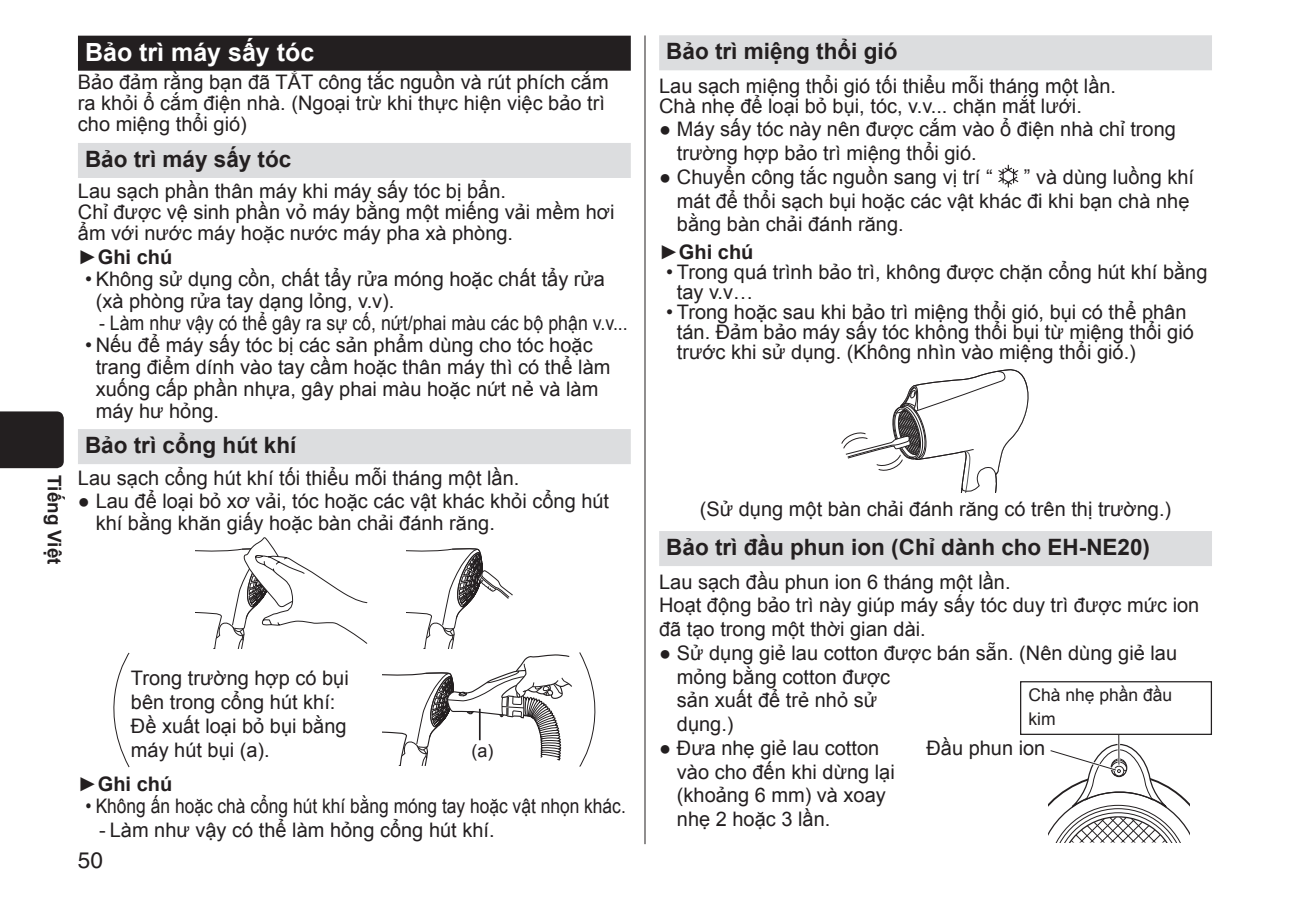
<style>
.page{position:relative;width:1290px;height:908px;background:#fff}
.page>*{position:absolute;margin:0;border:0;box-sizing:border-box;transform-origin:0 0}
.t1{font:700 25px "Arial";color:#fff}
.t2{font:700 22.5px "Arial";color:#231f20}
.t3{font:22.5px "Helvetica";color:#231f20}
.t4{font:20px/23.8px "Arial";color:#231f20}
.t5{font:20px "Arial";color:#231f20;scale:.87 1}
.t6{font:20px "Arial";color:#231f20;scale:.89 1}
.t7{font:700 20px "Arial";color:#231f20}
.t8{font:700 18.75px "Arial";color:#231f20}
.t9{font:18px "Arial";color:#231f20}
.t10{font:17.5px/23.8px "Arial";color:#231f20}
.s1{font-weight:400}
</style>
<div class="page">
<div style="left:0;top:411px;width:64px;height:57px;background:#231f20"></div>
<hr style="left:644px;top:35px;width:1px;height:808px;background:#231f20">
<div style="left:78px;top:36px;width:553px;height:35px;background:#231f20"></div>
<div style="left:78px;top:143px;width:553px;height:35px;background:#dcdddf"></div>
<div style="left:78px;top:429px;width:553px;height:35px;background:#dcdddf"></div>
<svg style="left:196px;top:537px;width:171px;height:111px"></svg>
<svg style="left:406px;top:548px;width:107px;height:100px"></svg>
<svg style="left:383px;top:654px;width:189px;height:111px"></svg>
<svg style="left:113px;top:652px;width:16px;height:114px"></svg>
<svg style="left:579px;top:652px;width:16px;height:114px"></svg>
<hr style="left:479px;top:708px;width:2px;height:32px;background:#231f20">
<div style="left:659px;top:35px;width:553px;height:35px;background:#dcdddf"></div>
<div style="left:659px;top:531px;width:553px;height:35px;background:#dcdddf"></div>
<svg style="left:998px;top:165px;width:20px;height:22px"></svg>
<svg style="left:841px;top:369px;width:188px;height:123px"></svg>
<hr style="left:1118px;top:704px;width:1px;height:60px;background:#231f20">
<svg style="left:1048px;top:742px;width:142px;height:100px"></svg>
<div style="left:1020px;top:681px;width:191px;height:53px;background:#fff"></div>
<div style="left:1020px;top:680px;width:192px;height:54px;border:1px solid #231f20"></div>
<p class="t8" style="left:67px;top:475px;width:90px;rotate:90deg">Tiếng Việt</p>
<p class="t1" style="left:85px;top:35px;width:231px">Bảo trì máy sấy tóc</p>
<p class="t4" style="left:78px;top:71px;width:532px;line-height:21.2px">Bảo đảm rằng bạn đã TẮT công tắc nguồn và rút phích cắm ra khỏi ổ cắm điện nhà. (Ngoại trừ khi thực hiện việc bảo trì cho miệng thổi gió)</p>
<p class="t2" style="left:85px;top:144px;width:208px">Bảo trì máy sấy tóc</p>
<p class="t4" style="left:78px;top:180px;width:538px;line-height:21.2px">Lau sạch phần thân máy khi máy sấy tóc bị bẩn.<br>Chỉ được vệ sinh phần vỏ máy bằng một miếng vải mềm hơi ẩm với nước máy hoặc nước máy pha xà phòng.</p>
<p class="t7" style="left:78px;top:244px;width:96px"><span class="s1">►</span>Ghi chú</p>
<p class="t4" style="left:96px;top:268px;width:511px;line-height:22px;text-indent:-11px">• Không sử dụng cồn, chất tẩy rửa móng hoặc chất tẩy rửa (xà phòng rửa tay dạng lỏng, v.v).</p>
<p class="t6" style="left:99px;top:309px;width:595px">- Làm như vậy có thể gây ra sự cố, nứt/phai màu các bộ phận v.v...</p>
<p class="t4" style="left:96px;top:334px;width:516px;line-height:22px;text-indent:-11px">• Nếu để máy sấy tóc bị các sản phẩm dùng cho tóc hoặc trang điểm dính vào tay cầm hoặc thân máy thì có thể làm xuống cấp phần nhựa, gây phai màu hoặc nứt nẻ và làm máy hư hỏng.</p>
<p class="t2" style="left:85px;top:430px;width:213px">Bảo trì cổng hút khí</p>
<p class="t4" style="left:78px;top:466px;width:443px">Lau sạch cổng hút khí tối thiểu mỗi tháng một lần.</p>
<p class="t4" style="left:96px;top:489px;width:515px;line-height:22.5px;text-indent:-18px">● Lau để loại bỏ xơ vải, tóc hoặc các vật khác khỏi cổng hút khí bằng khăn giấy hoặc bàn chải đánh răng.</p>
<p class="t4" style="left:131px;top:666px;width:219px">Trong trường hợp có bụi bên trong cổng hút khí:<br>Đề xuất loại bỏ bụi bằng máy hút bụi (a).</p>
<p class="t9" style="left:471px;top:738px;width:23px">(a)</p>
<p class="t7" style="left:78px;top:770px;width:96px"><span class="s1">►</span>Ghi chú</p>
<p class="t5" style="left:86px;top:792px;width:622px">• Không ấn hoặc chà cổng hút khí bằng móng tay hoặc vật nhọn khác.</p>
<p class="t4" style="left:99px;top:818px;width:397px">- Làm như vậy có thể làm hỏng cổng hút khí.</p>
<p class="t3" style="left:78px;top:846px;width:27px">50</p>
<p class="t2" style="left:666px;top:36px;width:233px">Bảo trì miệng thổi gió</p>
<p class="t4" style="left:659px;top:76px;width:458px;line-height:20px">Lau sạch miệng thổi gió tối thiểu mỗi tháng một lần.<br>Chà nhẹ để loại bỏ bụi, tóc, v.v... chặn mắt lưới.</p>
<p class="t4" style="left:677px;top:118px;width:500px;text-indent:-18px">● Máy sấy tóc này nên được cắm vào ổ điện nhà chỉ trong trường hợp bảo trì miệng thổi gió.</p>
<p class="t4" style="left:659px;top:165px;width:335px">● Chuyển công tắc nguồn sang vị trí “</p>
<p class="t4" style="left:677px;top:165px;width:519px;text-indent:347px">” và dùng luồng khí mát để thổi sạch bụi hoặc các vật khác đi khi bạn chà nhẹ bằng bàn chải đánh răng.</p>
<p class="t7" style="left:659px;top:238px;width:96px"><span class="s1">►</span>Ghi chú</p>
<p class="t4" style="left:677px;top:262px;width:532px;line-height:20px;text-indent:-11px">• Trong quá trình bảo trì, không được chặn cổng hút khí bằng tay v.v…</p>
<p class="t4" style="left:677px;top:302px;width:517px;line-height:20px;text-indent:-11px">• Trong hoặc sau khi bảo trì miệng thổi gió, bụi có thể phân tán. Đảm bảo máy sấy tóc không thổi bụi từ miệng thổi gió trước khi sử dụng. (Không nhìn vào miệng thổi gió.)</p>
<p class="t4" style="left:700px;top:497px;width:473px">(Sử dụng một bàn chải đánh răng có trên thị trường.)</p>
<p class="t2" style="left:666px;top:531px;width:485px">Bảo trì đầu phun ion (Chỉ dành cho EH-NE20)</p>
<p class="t4" style="left:659px;top:569px;width:542px">Lau sạch đầu phun ion 6 tháng một lần.<br>Hoạt động bảo trì này giúp máy sấy tóc duy trì được mức ion đã tạo trong một thời gian dài.</p>
<p class="t4" style="left:677px;top:640px;width:502px;text-indent:-18px">● Sử dụng giẻ lau cotton được bán sẵn. (Nên dùng giẻ lau mỏng bằng cotton được<br>sản xuất để trẻ nhỏ sử<br>dụng.)</p>
<p class="t4" style="left:677px;top:735px;width:219px;text-indent:-18px">● Đưa nhẹ giẻ lau cotton vào cho đến khi dừng lại (khoảng 6 mm) và xoay nhẹ 2 hoặc 3 lần.</p>
<p class="t4" style="left:926px;top:736px;width:120px">Đầu phun ion</p>
<p class="t10" style="left:1028px;top:682px;width:145px">Chà nhẹ phần đầu kim</p>
</div>
